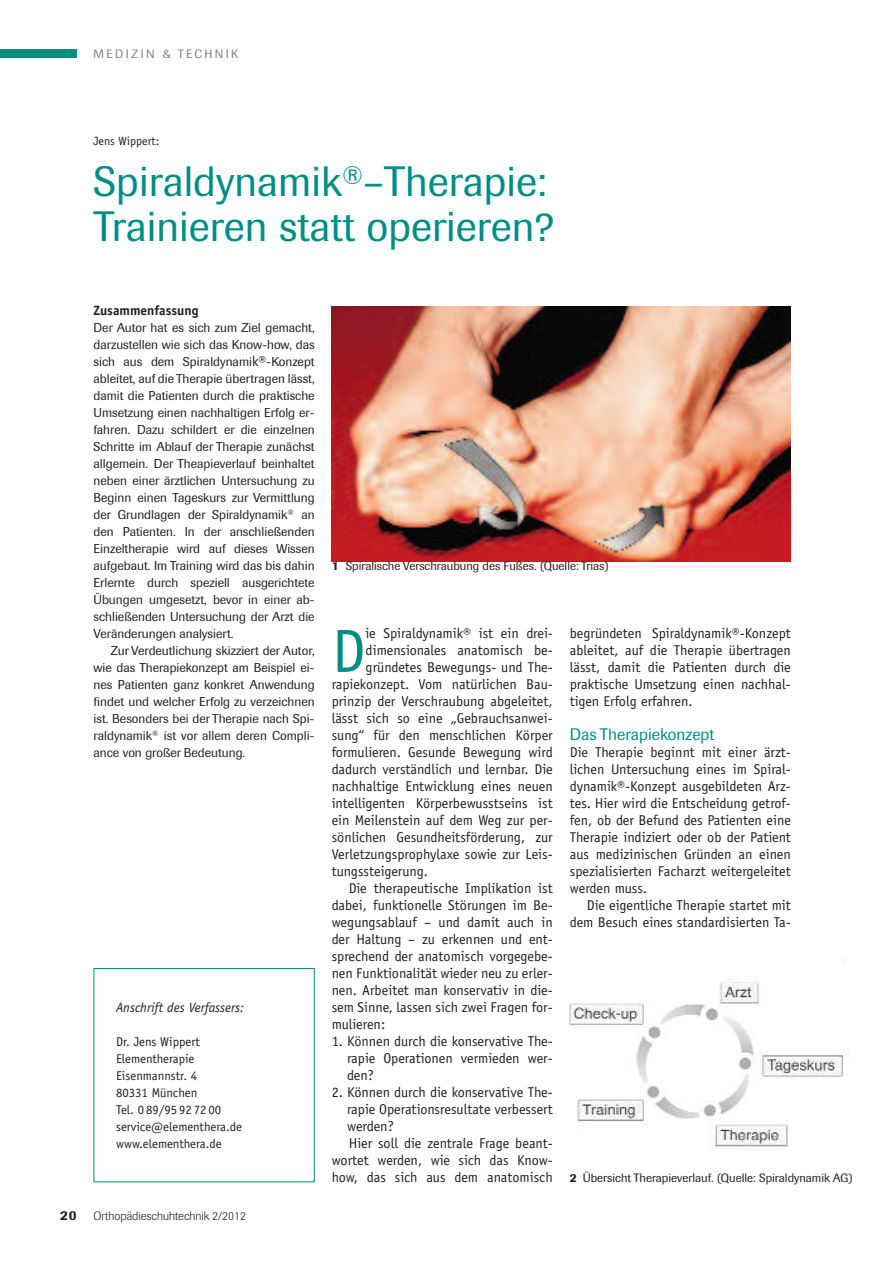
<style>
.page{position:relative;width:893px;height:1263px;background:#fff}
.page>*{position:absolute;margin:0;border:0;box-sizing:border-box;transform-origin:0 0}
.t1{font:61.2px "Officina Sans";color:#008e84}
.t2{font:42px/45px "Imago BQ";color:#008e84}
.t3{font:16.5px "Imago BQ";color:#008e84}
.t4{font:14.25px/17px "Officina Sans";color:#231f20;text-align:justify}
.t5{font:italic 13.5px "Officina Sans";color:#231f20}
.t6{font:700 13.5px "Officina Sans";color:#231f20}
.t7{font:500 13.5px "Imago";color:#231f20}
.t8{font:12.75px/17px "Imago BQ";color:#231f20;text-align:justify}
.t9{font:12.75px/17px "Officina Sans";color:#231f20}
.t10{font:12px "Imago BQ";color:#231f20}
.t11{font:300 12px "Imago";color:#231f20}
.t12{font:12px "Imago BQ";letter-spacing:.2em;color:#808285}
.t13{font:12px "Officina Sans";color:#231f20}
.s1{font-family:"Officina Sans";font-size:14.25px}
.s2{font-family:"Imago";font-weight:500}
</style>
<div class="page">
<div style="left:0;top:50px;width:77px;height:8px;background:#008e84"></div>
<img style="left:570px;top:982px;width:278px;height:165px">
<img style="left:332px;top:306px;width:459px;height:255px">
<div style="left:94px;top:968px;width:221px;height:214px;border:1px solid #008e84"></div>
<p class="t12" style="left:94px;top:50px;width:146px">MEDIZIN &amp; TECHNIK</p>
<p class="t13" style="left:94px;top:136px;width:67px">Jens Wippert:</p>
<h2 class="t2" style="left:94px;top:163px;width:463px">Spiraldynamik<sup>®</sup>–Therapie:<br>Trainieren statt operieren?</h2>
<p class="t6" style="left:94px;top:305px;width:106px">Zusammenfassung</p>
<p class="t8" style="left:94px;top:320px;width:223px">Der Autor hat es sich zum Ziel gemacht, darzustellen wie sich das Know-how, das sich aus dem Spiraldynami<span class="s1">k®</span>-Konzept ableitet, auf die Therapie übertragen lässt, damit die Patienten durch die praktische Umsetzung einen nachhaltigen Erfolg er&shy;fahren. Dazu schildert er die einzelnen Schritte im Ablauf der Therapie zunächst allgemein. Der Theapieverlauf beinhaltet neben einer ärztlichen Untersuchung zu Beginn einen Tageskurs zur Vermittlung der Grundlagen der Spiraldynamik<sup>®</sup> an den Patienten. In der anschließenden Einzeltherapie wird auf dieses Wissen aufgebaut. Im Training wird das bis dahin Erlernte durch speziell ausgerichtete Übungen umgesetzt, bevor in einer ab&shy;schließenden Untersuchung der Arzt die Veränderungen analysiert.</p>
<p class="t8" style="left:94px;top:643px;width:223px;text-indent:17px">Zur Verdeutlichung skizziert der Autor, wie das Therapiekonzept am Beispiel ei&shy;nes Patienten ganz konkret Anwendung findet und welcher Erfolg zu verzeichnen ist. Besonders bei der Therapie nach Spi&shy;raldynamik<sup>®</sup> ist vor allem deren Compli&shy;ance von großer Bedeutung.</p>
<p class="t5" style="left:116px;top:1002px;width:130px">Anschrift des Verfassers:</p>
<p class="t9" style="left:116px;top:1034px;width:127px">Dr. Jens Wippert<br>Elementherapie<br>Eisenmannstr. 4<br>80331 München<br>Tel. 0 89/95 92 72 00 service@elementhera.de www.elementhera.de</p>
<p class="t7" style="left:60px;top:1211px;width:18px">20</p>
<p class="t11" style="left:94px;top:1212px;width:154px">Orthopädieschuhtechnik 2/2012</p>
<p class="t10" style="left:332px;top:561px;width:278px"><span class="s2">1</span> Spiralische Verschraubung des Fußes. (Quelle: Trias)</p>
<h1 class="t1" style="left:332px;top:628px;width:36px">D</h1>
<p class="t4" style="left:366px;top:626px;width:189px">ie Spiraldynamik® ist ein drei-</p>
<p class="t4" style="left:366px;top:643px;width:189px">dimensionales anatomisch be-</p>
<p class="t4" style="left:366px;top:660px;width:189px">gründetes Bewegungs- und The-</p>
<p class="t4" style="left:332px;top:677px;width:223px">rapiekonzept. Vom natürlichen Bau-</p>
<p class="t4" style="left:332px;top:694px;width:223px">prinzip der Verschraubung abgeleitet,</p>
<p class="t4" style="left:332px;top:711px;width:223px">lässt sich so eine „Gebrauchsanwei-</p>
<p class="t4" style="left:332px;top:728px;width:223px">sung“ für den menschlichen Körper</p>
<p class="t4" style="left:332px;top:745px;width:223px">formulieren. Gesunde Bewegung wird</p>
<p class="t4" style="left:332px;top:762px;width:223px">dadurch verständlich und lernbar. Die</p>
<p class="t4" style="left:332px;top:779px;width:223px">nachhaltige Entwicklung eines neuen</p>
<p class="t4" style="left:332px;top:796px;width:223px">intelligenten Körperbewusstseins ist</p>
<p class="t4" style="left:332px;top:813px;width:223px">ein Meilenstein auf dem Weg zur per-</p>
<p class="t4" style="left:332px;top:830px;width:223px">sönlichen Gesundheitsförderung, zur</p>
<p class="t4" style="left:332px;top:847px;width:223px">Verletzungsprophylaxe sowie zur Leis-</p>
<p class="t4" style="left:332px;top:864px;width:98px">tungssteigerung.</p>
<p class="t4" style="left:349px;top:881px;width:206px">Die therapeutische Implikation ist</p>
<p class="t4" style="left:332px;top:898px;width:223px">dabei, funktionelle Störungen im Be-</p>
<p class="t4" style="left:332px;top:915px;width:223px">wegungsablauf – und damit auch in</p>
<p class="t4" style="left:332px;top:932px;width:223px">der Haltung – zu erkennen und ent-</p>
<p class="t4" style="left:332px;top:949px;width:223px">sprechend der anatomisch vorgegebe-</p>
<p class="t4" style="left:332px;top:966px;width:223px">nen Funktionalität wieder neu zu erler-</p>
<p class="t4" style="left:332px;top:983px;width:223px">nen. Arbeitet man konservativ in die-</p>
<p class="t4" style="left:332px;top:1000px;width:223px">sem Sinne, lassen sich zwei Fragen for-</p>
<p class="t4" style="left:332px;top:1017px;width:55px">mulieren:</p>
<p class="t4" style="left:347px;top:1034px;width:207px;text-indent:-15px">1. Können durch die konservative The&shy;rapie Operationen vermieden wer&shy;den?</p>
<p class="t4" style="left:332px;top:1085px;width:223px">2. Können durch die konservative The-</p>
<p class="t4" style="left:347px;top:1102px;width:207px">rapie Operationsresultate verbessert</p>
<p class="t4" style="left:347px;top:1119px;width:48px">werden?</p>
<p class="t4" style="left:349px;top:1136px;width:206px">Hier soll die zentrale Frage beant-</p>
<p class="t4" style="left:332px;top:1153px;width:223px">wortet werden, wie sich das Know-</p>
<p class="t4" style="left:332px;top:1170px;width:223px">how, das sich aus dem anatomisch</p>
<p class="t4" style="left:570px;top:626px;width:223px">begründeten Spiraldynamik®-Konzept ableitet, auf die Therapie übertragen lässt, damit die Patienten durch die praktische Umsetzung einen nachhal&shy;tigen Erfolg erfahren.</p>
<p class="t3" style="left:570px;top:728px;width:146px">Das Therapiekonzept</p>
<p class="t4" style="left:570px;top:745px;width:223px">Die Therapie beginnt mit einer ärzt&shy;lichen Untersuchung eines im Spiral&shy;dynamik®-Konzept ausgebildeten Arz&shy;tes. Hier wird die Entscheidung getrof&shy;fen, ob der Befund des Patienten eine Therapie indiziert oder ob der Patient aus medizinischen Gründen an einen spezialisierten Facharzt weitergeleitet werden muss.</p>
<p class="t4" style="left:570px;top:898px;width:223px;text-align:right">Die eigentliche Therapie startet mit dem Besuch eines standardisierten Ta-</p>
<p class="t10" style="left:570px;top:1174px;width:284px"><span class="s2">2</span> Übersicht Therapieverlauf. (Quelle: Spiraldynamik AG)</p>
</div>
